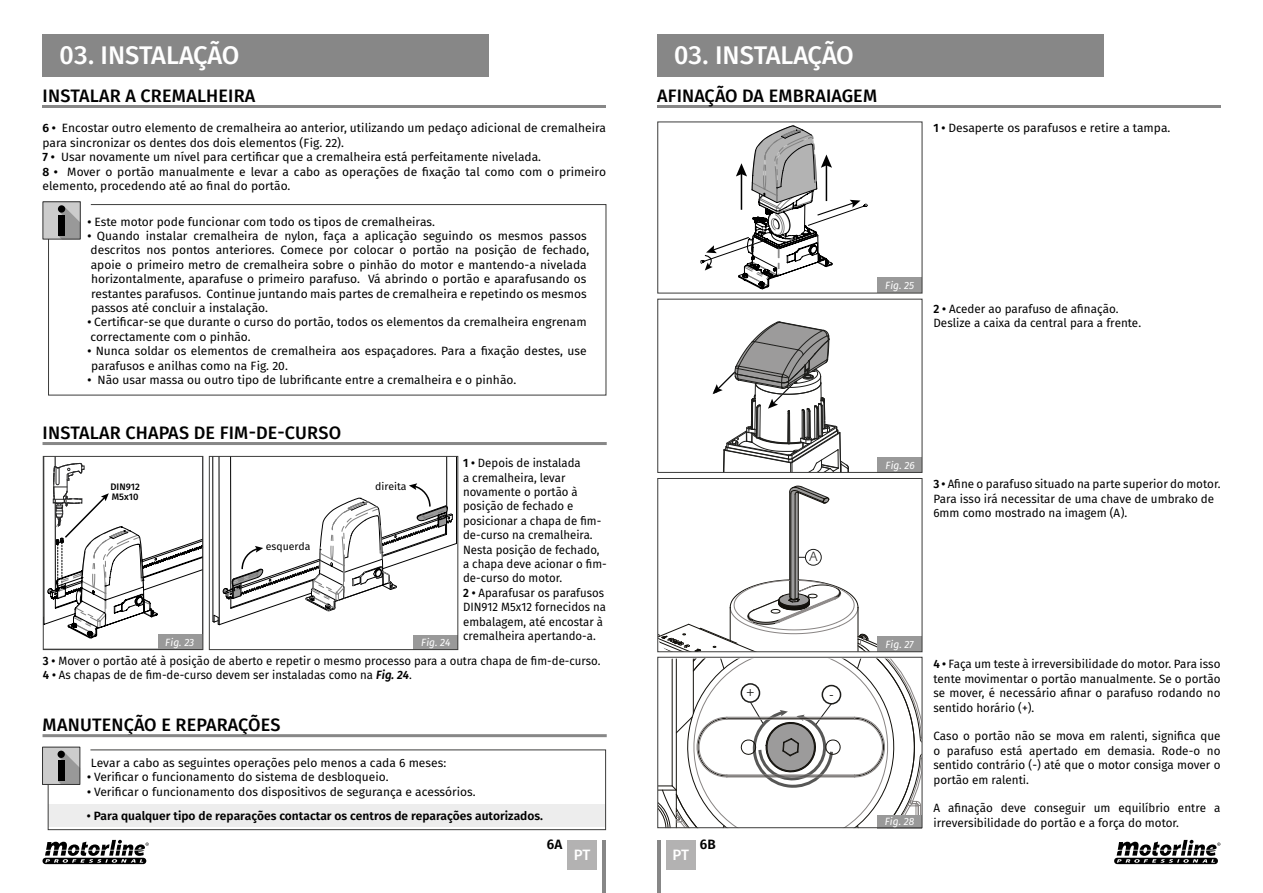
<style>
.page{position:relative;width:1263px;height:893px;background:#fff}
.page>*{position:absolute;margin:0;border:0;box-sizing:border-box;transform-origin:0 0}
.t1{font:500 25.5px "Fira Sans";color:#fff}
.t2{font:500 18px "Fira Sans";letter-spacing:.01em;color:#000}
.t3{font:500 15px "Fira Sans";color:#fff}
.t4{font:600 13.5px "Fira Sans";color:#000}
.t5{font:13.2px "Myriad Pro";color:#1d1d1b}
.t6{font:300 13.2px "Fedra Sans Std";color:#1d1d1b}
.t7{font:12px/14.4px "Fira Sans";color:#000}
.t8{font:12px/14.4px "Fira Sans";color:#000;scale:.95 1}
.t9{font:600 12px "Fira Sans";color:#000}
.t10{font:italic 10.5px "Fira Sans";color:#fff}
.t11{font:10.5px "Fira Sans";color:#000}
.t12{font:500 9.45px/9.4px "Fira Sans";color:#000}
.s1{font-weight:600}
.s2{font-weight:600;font-style:italic}
</style>
<div class="page">
<div style="left:657px;top:34px;width:446px;height:43px;background:#878787"></div>
<div style="left:43px;top:34px;width:446px;height:43px;background:#878787"></div>
<hr style="left:43px;top:105px;width:563px;height:3px;background:#878787">
<hr style="left:657px;top:105px;width:563px;height:3px;background:#878787">
<div style="left:666px;top:840px;width:30px;height:29px;background:#b3b2b2"></div>
<div style="left:567px;top:840px;width:30px;height:29px;background:#b3b2b2"></div>
<hr style="left:603px;top:840px;width:3px;height:53px;background:#878787">
<hr style="left:657px;top:840px;width:3px;height:53px;background:#878787">
<svg style="left:1114px;top:840px;width:106px;height:24px"></svg>
<svg style="left:43px;top:840px;width:106px;height:24px"></svg>
<hr style="left:43px;top:442px;width:564px;height:3px;background:#878787">
<hr style="left:43px;top:734px;width:564px;height:3px;background:#878787">
<svg style="left:43px;top:455px;width:160px;height:184px"></svg>
<div style="left:158px;top:634px;width:45px;height:15px;background:#999"></div>
<div style="left:43px;top:456px;width:160px;height:194px;border:1px solid #3c3c3b"></div>
<div style="left:413px;top:635px;width:45px;height:15px;background:#999"></div>
<svg style="left:212px;top:458px;width:244px;height:167px"></svg>
<div style="left:209px;top:456px;width:249px;height:194px;border:1px solid #3c3c3b"></div>
<svg style="left:659px;top:659px;width:261px;height:167px"></svg>
<div style="left:740px;top:683px;width:20px;height:20px;border:2px solid #1d1d1b;border-radius:50%"></div>
<svg style="left:659px;top:485px;width:255px;height:165px"></svg>
<svg style="left:700px;top:125px;width:167px;height:164px"></svg>
<svg style="left:713px;top:321px;width:136px;height:150px"></svg>
<div style="left:877px;top:278px;width:45px;height:15px;background:#999"></div>
<div style="left:877px;top:457px;width:45px;height:15px;background:#999"></div>
<div style="left:877px;top:637px;width:45px;height:15px;background:#999"></div>
<div style="left:877px;top:815px;width:45px;height:13px;background:#999"></div>
<div style="left:657px;top:299px;width:265px;height:174px;border:1px solid #3c3c3b"></div>
<div style="left:657px;top:478px;width:265px;height:174px;border:1px solid #3c3c3b"></div>
<div style="left:657px;top:657px;width:265px;height:171px;border:1px solid #3c3c3b"></div>
<svg style="left:48px;top:204px;width:559px;height:192px"></svg>
<div style="left:43px;top:202px;width:38px;height:37px;background:#ccc"></div>
<svg style="left:58px;top:207px;width:21px;height:30px"></svg>
<div style="left:58px;top:215px;width:7px;height:21px;background:#000"></div>
<div style="left:58px;top:205px;width:7px;height:8px;background:#000;border-radius:50%"></div>
<div style="left:43px;top:201px;width:38px;height:38px;border:1px solid #333"></div>
<svg style="left:47px;top:749px;width:559px;height:81px"></svg>
<div style="left:42px;top:747px;width:38px;height:38px;background:#ccc"></div>
<svg style="left:58px;top:752px;width:20px;height:31px"></svg>
<div style="left:58px;top:761px;width:7px;height:20px;background:#000"></div>
<div style="left:58px;top:751px;width:7px;height:7px;background:#000;border-radius:50%"></div>
<div style="left:42px;top:747px;width:38px;height:38px;border:1px solid #333"></div>
<h1 class="t1" style="left:60px;top:34px;width:181px">03. INSTALAÇÃO</h1>
<h2 class="t2" style="left:43px;top:81px;width:214px">INSTALAR A CREMALHEIRA</h2>
<h2 class="t2" style="left:657px;top:81px;width:222px">AFINAÇÃO DA EMBRAIAGEM</h2>
<h1 class="t1" style="left:674px;top:34px;width:181px">03. INSTALAÇÃO</h1>
<p class="t7" style="left:43px;top:121px;width:565px"><span class="s1">6 •</span> Encostar outro elemento de cremalheira ao anterior, utilizando um pedaço adicional de cremalheira para sincronizar os dentes dos dois elementos (Fig. 22).<br><span class="s1">7 •</span> Usar novamente um nível para certificar que a cremalheira está perfeitamente nivelada.<br><span class="s1">8 •</span> Mover o portão manualmente e levar a cabo as operações de fixação tal como com o primeiro elemento, procedendo até ao final do portão.</p>
<p class="t7" style="left:88px;top:214px;width:349px"><span class="s1">•</span> Este motor pode funcionar com todo os tipos de cremalheiras.</p>
<p class="t7" style="left:88px;top:228px;width:503px"><span class="s1">•</span> Quando instalar cremalheira de nylon, faça a aplicação seguindo os mesmos passos descritos nos pontos anteriores. Comece por colocar o portão na posição de fechado, apoie o primeiro metro de cremalheira sobre o pinhão do motor e mantendo-a nivelada horizontalmente, aparafuse o primeiro parafuso. Vá abrindo o portão e aparafusando os restantes parafusos. Continue juntando mais partes de cremalheira e repetindo os mesmos passos até concluir a instalação.</p>
<p class="t7" style="left:88px;top:315px;width:501px"><span class="s1">•</span> Certificar-se que durante o curso do portão, todos os elementos da cremalheira engrenam correctamente com o pinhão.</p>
<p class="t7" style="left:88px;top:344px;width:501px"><span class="s1">•</span> Nunca soldar os elementos de cremalheira aos espaçadores. Para a fixação destes, use parafusos e anilhas como na Fig. 20.</p>
<p class="t7" style="left:88px;top:372px;width:430px"><span class="s1">•</span> Não usar massa ou outro tipo de lubrificante entre a cremalheira e o pinhão.</p>
<p class="t10" style="left:885px;top:278px;width:31px">Fig. 25</p>
<h2 class="t2" style="left:43px;top:418px;width:300px">INSTALAR CHAPAS DE FIM-DE-CURSO</h2>
<p class="t12" style="left:110px;top:482px;width:31px">DIN912<br>M5x10</p>
<p class="t11" style="left:266px;top:538px;width:46px">esquerda</p>
<p class="t11" style="left:375px;top:478px;width:33px">direita</p>
<p class="t10" style="left:165px;top:634px;width:31px">Fig. 23</p>
<p class="t10" style="left:421px;top:634px;width:31px">Fig. 24</p>
<p class="t8" style="left:463px;top:456px;width:153px"><span class="s1">1 •</span> Depois de instalada<br>a cremalheira, levar novamente o portão à posição de fechado e posicionar a chapa de fim&shy;de-curso na cremalheira.<br>Nesta posição de fechado, a chapa deve acionar o fim&shy;de-curso do motor.<br><span class="s1">2 •</span> Aparafusar os parafusos<br>DIN912 M5x12 fornecidos na embalagem, até encostar à cremalheira apertando-a.</p>
<p class="t8" style="left:43px;top:653px;width:588px"><span class="s1">3 •</span> Mover o portão até à posição de aberto e repetir o mesmo processo para a outra chapa de fim-de-curso.<br><span class="s1">4 •</span> As chapas de de fim-de-curso devem ser instaladas como na <span class="s2">Fig. 24</span>.</p>
<h2 class="t2" style="left:43px;top:710px;width:239px">MANUTENÇÃO E REPARAÇÕES</h2>
<p class="t7" style="left:91px;top:755px;width:357px">Levar a cabo as seguintes operações pelo menos a cada 6 meses:</p>
<p class="t7" style="left:87px;top:769px;width:303px"><span class="s1">•</span> Verificar o funcionamento do sistema de desbloqueio.</p>
<p class="t7" style="left:87px;top:784px;width:390px"><span class="s1">•</span> Verificar o funcionamento dos dispositivos de segurança e acessórios.</p>
<p class="t9" style="left:87px;top:806px;width:458px">• Para qualquer tipo de reparações contactar os centros de reparações autorizados.</p>
<p class="t4" style="left:547px;top:833px;width:17px">6A</p>
<p class="t4" style="left:700px;top:833px;width:17px">6B</p>
<p class="t3" style="left:574px;top:842px;width:18px">PT</p>
<p class="t3" style="left:672px;top:842px;width:18px">PT</p>
<p class="t6" style="left:809px;top:548px;width:10px">A</p>
<p class="t5" style="left:746px;top:684px;width:9px">+</p>
<p class="t5" style="left:829px;top:686px;width:6px">-</p>
<p class="t10" style="left:885px;top:457px;width:31px">Fig. 26</p>
<p class="t10" style="left:885px;top:636px;width:30px">Fig. 27</p>
<p class="t10" style="left:885px;top:813px;width:31px">Fig. 28</p>
<p class="t7" style="left:933px;top:121px;width:238px"><span class="s1">1 •</span> Desaperte os parafusos e retire a tampa.</p>
<p class="t7" style="left:933px;top:301px;width:209px"><span class="s1">2 •</span> Aceder ao parafuso de afinação.<br>Deslize a caixa da central para a frente.</p>
<p class="t7" style="left:933px;top:477px;width:288px"><span class="s1">3 •</span> Afine o parafuso situado na parte superior do motor.<br>Para isso irá necessitar de uma chave de umbrako de<br>6mm como mostrado na imagem (A).</p>
<p class="t7" style="left:933px;top:657px;width:289px;text-align:justify"><span class="s1">4 •</span> Faça um teste à irreversibilidade do motor. Para isso tente movimentar o portão manualmente. Se o portão se mover, é necessário afinar o parafuso rodando no sentido horário (+).</p>
<p class="t7" style="left:933px;top:729px;width:289px;text-align:justify">Caso o portão não se mova em ralenti, significa que o parafuso está apertado em demasia. Rode-o no sentido contrário (-) até que o motor consiga mover o portão em ralenti.</p>
<p class="t7" style="left:933px;top:801px;width:289px">A afinação deve conseguir um equilíbrio entre a irreversibilidade do portão e a força do motor.</p>
</div>
